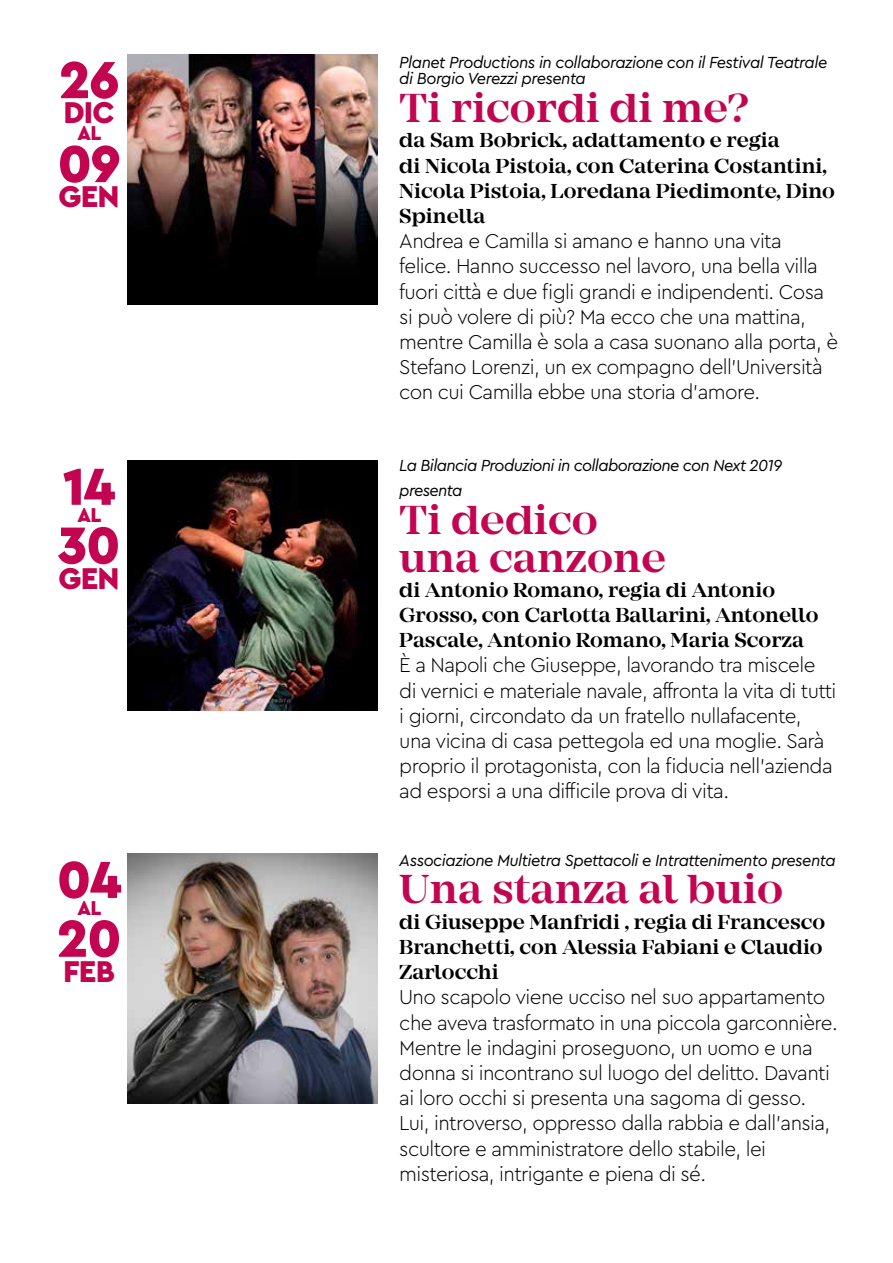
<style>
.page{position:relative;width:893px;height:1263px;background:#fff}
.page>*{position:absolute;margin:0;border:0;box-sizing:border-box;transform-origin:0 0}
.t1{font:900 54.6px "Cera Pro";letter-spacing:-.03em;color:#c20451}
.t2{font:600 42px/37.8px "Mirador";color:#c20451}
.t3{font:900 31.5px "Cera Pro";letter-spacing:-.03em;color:#c20451}
.t4{font:300 21px/25.2px "Cera Pro";letter-spacing:-.03em;color:#000}
.t5{font:600 21px/25.2px "Mirador";color:#000}
.t6{font:900 21px "Cera Pro";color:#c20451}
.t7{font:italic 16.8px/16.8px "Cera Pro";letter-spacing:-.03em;color:#000}
</style>
<div class="page">
<img style="left:128px;top:54px;width:250px;height:250px">
<img style="left:128px;top:461px;width:250px;height:250px">
<img style="left:128px;top:854px;width:250px;height:250px">
<h1 class="t1" style="left:59px;top:44px;width:62px">26</h1>
<h3 class="t3" style="left:64px;top:92px;width:53px">DIC</h3>
<p class="t6" style="left:78px;top:119px;width:25px">AL</p>
<h1 class="t1" style="left:57px;top:128px;width:65px">09</h1>
<h3 class="t3" style="left:59px;top:176px;width:63px">GEN</h3>
<h1 class="t1" style="left:63px;top:450px;width:54px">14</h1>
<p class="t6" style="left:78px;top:501px;width:25px">AL</p>
<h1 class="t1" style="left:58px;top:509px;width:64px">30</h1>
<h3 class="t3" style="left:59px;top:557px;width:63px">GEN</h3>
<h1 class="t1" style="left:57px;top:843px;width:66px">04</h1>
<p class="t6" style="left:78px;top:894px;width:25px">AL</p>
<h1 class="t1" style="left:57px;top:902px;width:67px">20</h1>
<h3 class="t3" style="left:63px;top:950px;width:53px">FEB</h3>
<p class="t7" style="left:399px;top:53px;width:429px">Planet Productions in collaborazione con il Festival Teatrale di Borgio Verezzi presenta</p>
<h2 class="t2" style="left:399px;top:90px;width:351px">Ti ricordi di me?</h2>
<p class="t5" style="left:399px;top:128px;width:437px">da Sam Bobrick, adattamento e regia<br>di Nicola Pistoia, con Caterina Costantini, Nicola Pistoia, Loredana Piedimonte, Dino Spinella</p>
<p class="t4" style="left:399px;top:228px;width:440px">Andrea e Camilla si amano e hanno una vita felice. Hanno successo nel lavoro, una bella villa fuori città e due figli grandi e indipendenti. Cosa si può volere di più? Ma ecco che una mattina, mentre Camilla è sola a casa suonano alla porta, è Stefano Lorenzi, un ex compagno dell’Università con cui Camilla ebbe una storia d’amore.</p>
<p class="t7" style="left:399px;top:452px;width:384px;line-height:25.2px">La Bilancia Produzioni in collaborazione con Next 2019 presenta</p>
<h2 class="t2" style="left:399px;top:501px;width:268px">Ti dedico una canzone</h2>
<p class="t5" style="left:399px;top:577px;width:421px">di Antonio Romano, regia di Antonio<br>Grosso, con Carlotta Ballarini, Antonello<br>Pascale, Antonio Romano, Maria Scorza</p>
<p class="t4" style="left:399px;top:652px;width:439px">È a Napoli che Giuseppe, lavorando tra miscele di vernici e materiale navale, affronta la vita di tutti i giorni, circondato da un fratello nullafacente, una vicina di casa pettegola ed una moglie. Sarà proprio il protagonista, con la fiducia nell’azienda ad esporsi a una difficile prova di vita.</p>
<p class="t7" style="left:399px;top:851px;width:438px">Associazione Multietra Spettacoli e Intrattenimento presenta</p>
<h2 class="t2" style="left:399px;top:871px;width:385px">Una stanza al buio</h2>
<p class="t5" style="left:399px;top:909px;width:427px">di Giuseppe Manfridi , regia di Francesco<br>Branchetti, con Alessia Fabiani e Claudio<br>Zarlocchi</p>
<p class="t4" style="left:399px;top:984px;width:440px">Uno scapolo viene ucciso nel suo appartamento che aveva trasformato in una piccola garconnière.<br>Mentre le indagini proseguono, un uomo e una donna si incontrano sul luogo del delitto. Davanti ai loro occhi si presenta una sagoma di gesso.<br>Lui, introverso, oppresso dalla rabbia e dall’ansia, scultore e amministratore dello stabile, lei misteriosa, intrigante e piena di sé.</p>
</div>
